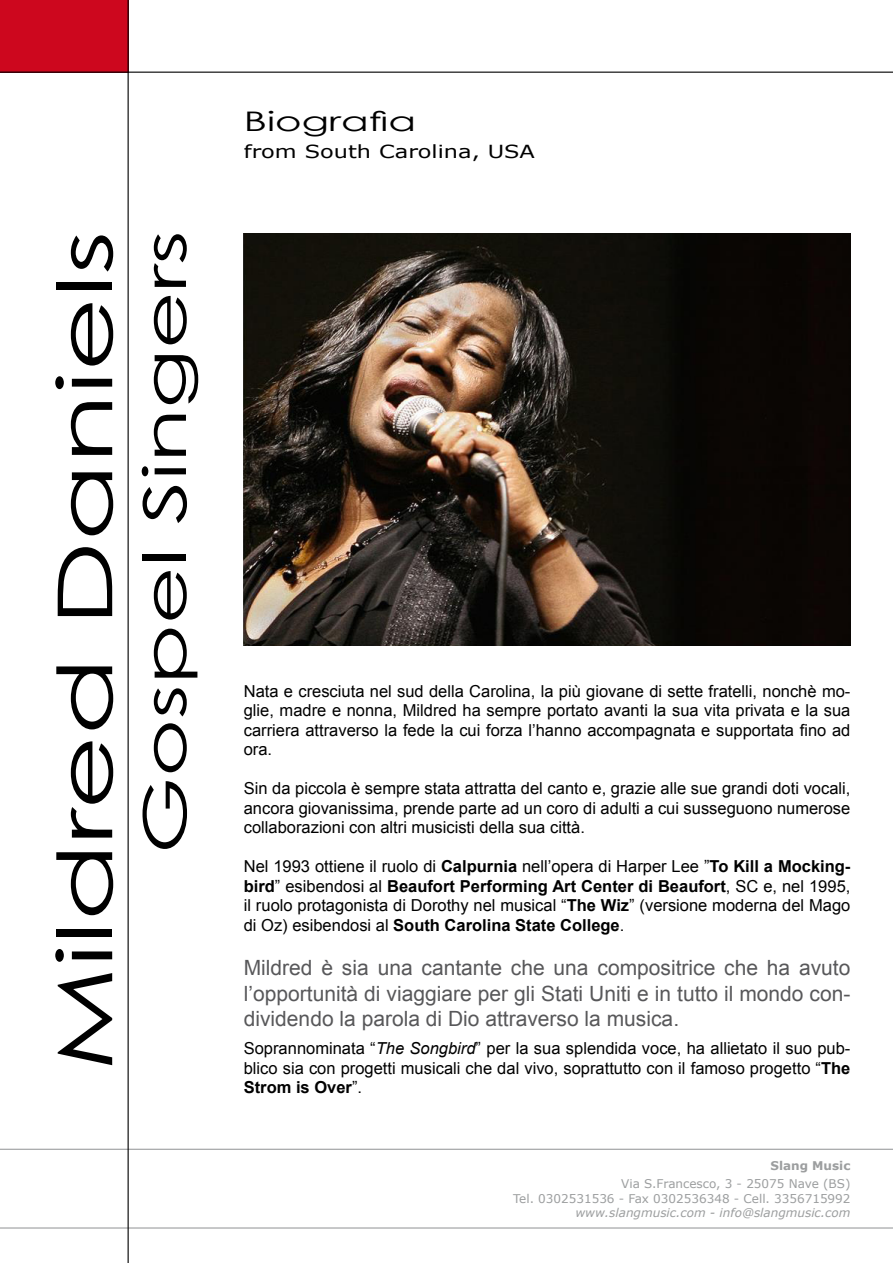
<style>
.page{position:relative;width:893px;height:1263px;background:#fff}
.page>*{position:absolute;margin:0;border:0;box-sizing:border-box;transform-origin:0 0}
.t1{font:75.9px "Century Gothic";color:#000;scale:1.5 1}
.t2{font:58.95px "Century Gothic";color:#000;scale:1.5 1}
.t3{font:27px "Century Gothic";color:#000;scale:1.5 1}
.t4{font:21px/25.2px "Arial";color:#58585a;text-align:justify}
.t5{font:18px "Verdana";color:#000;scale:1.25 1}
.t6{font:16.5px/19.5px "Arial";color:#000;text-align:justify}
.t7{font:700 16.5px "Arial";color:#000}
.t8{font:12px/14.4px "Verdana";color:#9c9e9f;text-align:right}
.t9{font:italic 12px "Verdana";color:#9c9e9f}
.t10{font:700 12px "Verdana";color:#9c9e9f}
.s1{font-weight:700}
.s2{font-style:italic}
.s3{font-weight:400}
</style>
<div class="page">
<hr style="left:0;top:1227px;width:893px;height:1px;background:#9c9e9f">
<hr style="left:0;top:1149px;width:893px;height:1px;background:#9c9e9f">
<div style="left:0;top:0;width:129px;height:72px;background:#cd071e"></div>
<hr style="left:0;top:72px;width:893px;height:1px;background:#000">
<hr style="left:128px;top:0;width:1px;height:1263px;background:#000">
<img style="left:244px;top:234px;width:606px;height:411px">
<h1 class="t1" style="left:38px;top:1071px;width:562px;rotate:-90deg">Mildred Daniels</h1>
<h2 class="t2" style="left:129px;top:854px;width:417px;rotate:-90deg">Gospel Singers</h2>
<h3 class="t3" style="left:244px;top:105px;width:116px">Biografia</h3>
<p class="t5" style="left:244px;top:140px;width:234px">from South Carolina, USA</p>
<p class="t6" style="left:244px;top:681px;width:608px">Nata e cresciuta nel sud della Carolina, la più giovane di sette fratelli, nonchè mo&shy;glie, madre e nonna, Mildred ha sempre portato avanti la sua vita privata e la sua carriera attraverso la fede la cui forza l’hanno accompagnata e supportata fino ad ora.</p>
<p class="t6" style="left:244px;top:779px;width:608px">Sin da piccola è sempre stata attratta del canto e, grazie alle sue grandi doti vocali, ancora giovanissima, prende parte ad un coro di adulti a cui susseguono numerose collaborazioni con altri musicisti della sua città.</p>
<p class="t6" style="left:244px;top:857px;width:608px">Nel 1993 ottiene il ruolo di <span class="s1">Calpurnia</span> nell’opera di Harper Lee ”<span class="s1">To Kill a Mocking&shy;bird</span>” esibendosi al <span class="s1">Beaufort Performing Art Center di Beaufort</span>, SC e, nel 1995, il ruolo protagonista di Dorothy nel musical “<span class="s1">The Wiz</span>” (versione moderna del Mago di Oz) esibendosi al <span class="s1">South Carolina State College</span>.</p>
<p class="t4" style="left:244px;top:956px;width:608px">Mildred è sia una cantante che una compositrice che ha avuto l’opportunità di viaggiare per gli Stati Uniti e in tutto il mondo con&shy;dividendo la parola di Dio attraverso la musica.</p>
<p class="t6" style="left:244px;top:1039px;width:608px">Soprannominata “<span class="s2">The Songbird</span>” per la sua splendida voce, ha allietato il suo pub&shy;blico sia con progetti musicali che dal vivo, soprattutto con il famoso progetto “<span class="s1">The</span></p>
<p class="t7" style="left:244px;top:1077px;width:120px">Strom is Over<span class="s3">”.</span></p>
<p class="t10" style="left:771px;top:1158px;width:81px">Slang Music</p>
<p class="t8" style="left:513px;top:1177px;width:339px">Via S.Francesco, 3 - 25075 Nave (BS)<br>Tel. 0302531536 - Fax 0302536348 - Cell. 3356715992</p>
<p class="t9" style="left:575px;top:1205px;width:277px">www.slangmusic.com - info@slangmusic.com</p>
</div>
